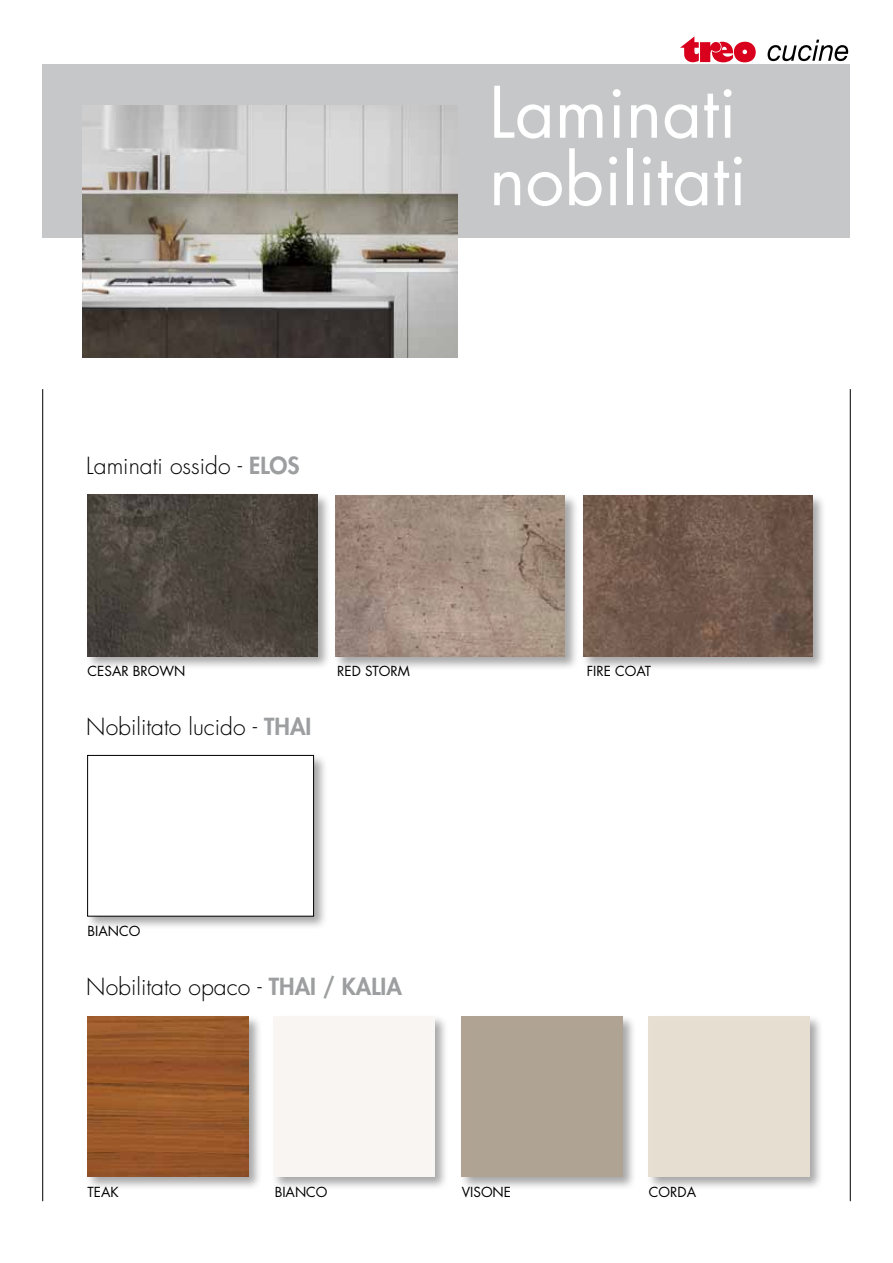
<style>
.page{position:relative;width:893px;height:1263px;background:#fff}
.page>*{position:absolute;margin:0;border:0;box-sizing:border-box;transform-origin:0 0}
.t1{font:69px/67.5px "Futura Std";color:#fff}
.t2{font:300 22.95px "Futura Std";color:#000}
.t3{font:13.5px "Futura Std";color:#000}
.s1{font-weight:800;color:#9c9e9f}
</style>
<div class="page">
<svg style="left:680px;top:36px;width:76px;height:26px"></svg>
<svg style="left:767px;top:40px;width:81px;height:21px"></svg>
<div style="left:85px;top:753px;width:243px;height:178px;background:#000;opacity:.35"></div>
<div style="left:88px;top:755px;width:226px;height:161px;background:#fff"></div>
<div style="left:87px;top:755px;width:227px;height:161px;border:1px solid #000"></div>
<div style="left:43px;top:64px;width:807px;height:174px;background:#c6c7c8"></div>
<img style="left:83px;top:105px;width:375px;height:253px">
<hr style="left:42px;top:389px;width:1px;height:812px;background:#000">
<hr style="left:850px;top:389px;width:1px;height:812px;background:#000">
<div style="left:85px;top:492px;width:247px;height:179px;background:#000;opacity:.35"></div>
<img style="left:88px;top:495px;width:229px;height:161px">
<div style="left:333px;top:493px;width:246px;height:178px;background:#000;opacity:.35"></div>
<img style="left:335px;top:495px;width:230px;height:162px">
<div style="left:581px;top:493px;width:246px;height:178px;background:#000;opacity:.35"></div>
<img style="left:583px;top:495px;width:230px;height:162px">
<div style="left:647px;top:1014px;width:177px;height:177px;background:#000;opacity:.35"></div>
<div style="left:649px;top:1016px;width:161px;height:161px;background:#e6ded1"></div>
<div style="left:459px;top:1014px;width:177px;height:177px;background:#000;opacity:.35"></div>
<div style="left:461px;top:1016px;width:161px;height:161px;background:#afa394"></div>
<div style="left:272px;top:1014px;width:177px;height:177px;background:#000;opacity:.35"></div>
<div style="left:274px;top:1016px;width:161px;height:161px;background:#f8f5f2"></div>
<div style="left:85px;top:1014px;width:177px;height:177px;background:#000;opacity:.35"></div>
<img style="left:88px;top:1016px;width:160px;height:161px">
<p class="t2" style="left:86px;top:452px;width:199px">Laminati ossido - <span class="s1">ELOS</span></p>
<h1 class="t1" style="left:489px;top:79px;width:259px">LAMINATI<br>NOBILITATI</h1>
<p class="t3" style="left:88px;top:662px;width:19px">CESAR</p>
<p class="t3" style="left:133px;top:662px;width:10px">BRO</p>
<p class="t3" style="left:160px;top:662px;width:23px">WN</p>
<p class="t3" style="left:337px;top:662px;width:38px">RED STORM</p>
<p class="t3" style="left:587px;top:662px;width:39px">FIRE COAT</p>
<p class="t2" style="left:86px;top:712px;width:215px">Nobilitato lucido - <span class="s1">thai</span></p>
<p class="t3" style="left:88px;top:923px;width:54px">BIANCO</p>
<p class="t2" style="left:86px;top:973px;width:317px">Nobilitato opaco - <span class="s1">thai / KAlIA</span></p>
<p class="t3" style="left:88px;top:1183px;width:33px">TEAK</p>
<p class="t3" style="left:275px;top:1183px;width:54px">BIANCO</p>
<p class="t3" style="left:462px;top:1183px;width:51px">VISONE</p>
<p class="t3" style="left:649px;top:1183px;width:49px">CORDA</p>
</div>
